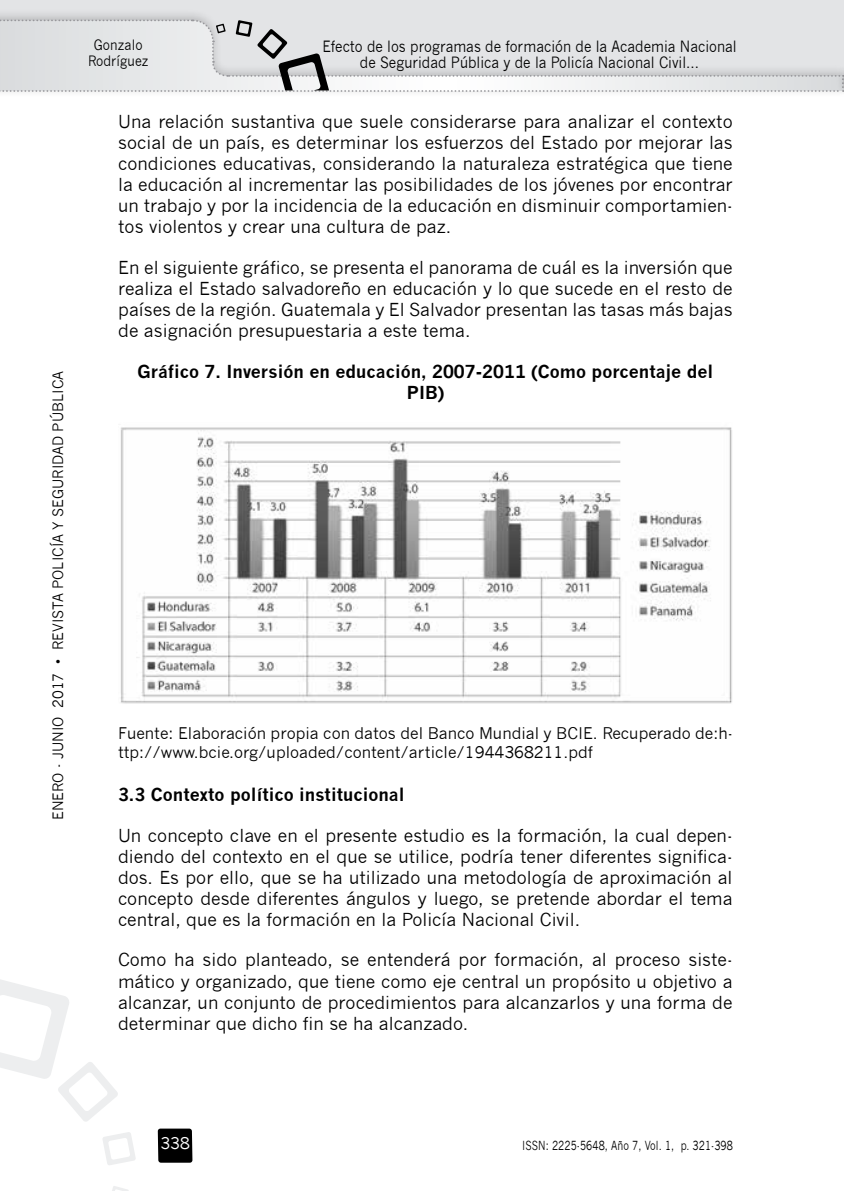
<style>
.page{position:relative;width:844px;height:1191px;background:#fff}
.page>*{position:absolute;margin:0;border:0;box-sizing:border-box;transform-origin:0 0}
.t1{font:17.5px/21px "News Gothic";color:#000;text-align:justify}
.t2{font:700 17.5px/21px "News Gothic";color:#000;text-align:center}
.t3{font:15.75px/18.9px "News Gothic";color:#000}
.t4{font:15.75px "News Gothic";color:#fff}
.t5{font:15.22px/15.8px "News Gothic";color:#000;text-align:center;scale:.9 1}
.t6{font:14px "News Gothic";color:#000}
.t7{font:14px/15.8px "News Gothic";color:#000;text-align:center;scale:.9 1}
.t8{font:12.25px "News Gothic";letter-spacing:.01em;color:#000;scale:.8 1}
</style>
<div class="page">
<div style="left:0;top:0;width:843px;height:90px;background:#e3e4e6"></div>
<div style="left:0;top:8px;width:843px;height:90px;background:#000;opacity:.2"></div>
<div style="left:835px;top:8px;width:8px;height:90px;background:#000;opacity:.2"></div>
<svg style="left:0;top:19px;width:844px;height:73px"></svg>
<svg style="left:103px;top:1132px;width:33px;height:33px"></svg>
<svg style="left:112px;top:1186px;width:17px;height:5px"></svg>
<svg style="left:0;top:979px;width:118px;height:143px"></svg>
<svg style="left:158px;top:1128px;width:34px;height:34px"></svg>
<img style="left:120px;top:427px;width:612px;height:277px">
<p class="t6" style="left:50px;top:820px;width:450px;rotate:-90deg">ENERO - JUNIO 2017 • REVISTA POLICÍA Y SEGURIDAD PÚBLICA</p>
<p class="t7" style="left:88px;top:37px;width:69px">Gonzalo<br>Rodríguez</p>
<p class="t5" style="left:322px;top:39px;width:462px">Efecto de los programas de formación de la Academia Nacional de Seguridad Pública y de la Policía Nacional Civil...</p>
<p class="t1" style="left:118px;top:111px;width:616px">Una relación sustantiva que suele considerarse para analizar el contexto social de un país, es determinar los esfuerzos del Estado por mejorar las condiciones educativas, considerando la naturaleza estratégica que tiene la educación al incrementar las posibilidades de los jóvenes por encontrar un trabajo y por la incidencia de la educación en disminuir comportamien&shy;tos violentos y crear una cultura de paz.</p>
<p class="t1" style="left:118px;top:257px;width:616px">En el siguiente gráfico, se presenta el panorama de cuál es la inversión que realiza el Estado salvadoreño en educación y lo que sucede en el resto de países de la región. Guatemala y El Salvador presentan las tasas más bajas de asignación presupuestaria a este tema.</p>
<p class="t2" style="left:137px;top:361px;width:577px">Gráfico 7. Inversión en educación, 2007-2011 (Como porcentaje del<br>PIB)</p>
<p class="t3" style="left:118px;top:724px;width:616px">Fuente: Elaboración propia con datos del Banco Mundial y BCIE. Recuperado de:h&shy;ttp://www.bcie.org/uploaded/content/article/1944368211.pdf</p>
<p class="t2" style="left:118px;top:783px;width:288px">3.3 Contexto político institucional</p>
<p class="t1" style="left:118px;top:825px;width:616px">Un concepto clave en el presente estudio es la formación, la cual depen&shy;diendo del contexto en el que se utilice, podría tener diferentes significa&shy;dos. Es por ello, que se ha utilizado una metodología de aproximación al concepto desde diferentes ángulos y luego, se pretende abordar el tema central, que es la formación en la Policía Nacional Civil.</p>
<p class="t1" style="left:118px;top:949px;width:616px">Como ha sido planteado, se entenderá por formación, al proceso siste&shy;mático y organizado, que tiene como eje central un propósito u objetivo a alcanzar, un conjunto de procedimientos para alcanzarlos y una forma de determinar que dicho fin se ha alcanzado.</p>
<p class="t4" style="left:160px;top:1134px;width:31px">338</p>
<p class="t8" style="left:522px;top:1138px;width:265px">ISSN: 2225-5648, Año 7, Vol. 1, p. 321-398</p>
</div>
